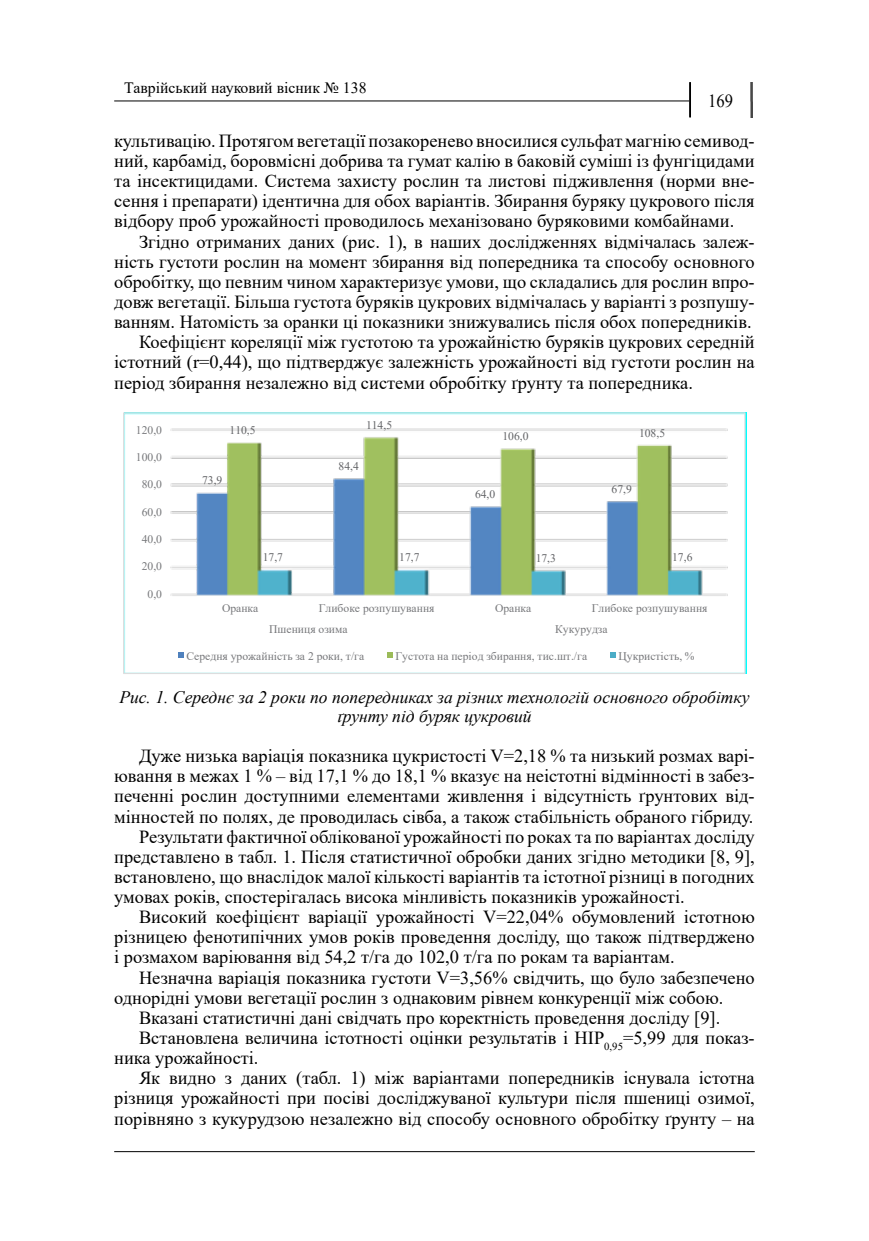
<style>
.page{position:relative;width:869px;height:1241px;background:#fff}
.page>*{position:absolute;margin:0;border:0;box-sizing:border-box;transform-origin:0 0}
.t1{font:18.38px/20.1px "Times New Roman";color:#000;text-align:justify}
.t2{font:18.38px "Times New Roman";color:#000;scale:.9 1}
.t3{font:italic 17.5px/18.4px "Times New Roman";color:#000;text-align:center}
.t4{font:15.75px "Times New Roman";color:#000}
.t5{font:11.55px "Times New Roman";color:#77787b}
.t6{font:11.55px "Times New Roman";color:#636467}
</style>
<div class="page">
<hr style="left:114px;top:1150px;width:640px;height:1px;background:#000">
<hr style="left:114px;top:100px;width:574px;height:1px;background:#000">
<hr style="left:688px;top:82px;width:2px;height:35px;background:#000">
<img style="left:750px;top:82px;width:3px;height:35px">
<img style="left:170px;top:428px;width:558px;height:168px">
<svg style="left:178px;top:652px;width:6px;height:6px"></svg>
<svg style="left:387px;top:652px;width:6px;height:6px"></svg>
<svg style="left:610px;top:652px;width:5px;height:6px"></svg>
<div style="left:123px;top:413px;width:622px;height:261px;border:1px solid #dcddde"></div>
<p class="t4" style="left:124px;top:77px;width:244px">Таврійський науковий вісник № 138</p>
<p class="t1" style="left:114px;top:130px;width:641px">культивацію. Протягом вегетації позакоренево вносилися сульфат магнію семивод&shy;ний, карбамід, боровмісні добрива та гумат калію в баковій суміші із фунгіцидами та інсектицидами. Система захисту рослин та листові підживлення (норми вне&shy;сення і препарати) ідентична для обох варіантів. Збирання буряку цукрового після відбору проб урожайності проводилось механізовано буряковими комбайнами.</p>
<p class="t1" style="left:139px;top:231px;width:617px">Згідно отриманих даних (рис. 1), в наших дослідженнях відмічалась залеж-</p>
<p class="t1" style="left:114px;top:251px;width:641px">ність густоти рослин на момент збирання від попередника та способу основного</p>
<p class="t1" style="left:114px;top:271px;width:641px">обробітку, що певним чином характеризує умови, що складались для рослин впро-</p>
<p class="t1" style="left:114px;top:291px;width:641px">довж вегетації. Більша густота буряків цукрових відмічалась у варіанті з розпушу-</p>
<p class="t1" style="left:114px;top:311px;width:638px">ванням. Натомість за оранки ці показники знижувались після обох попередників.</p>
<p class="t1" style="left:139px;top:331px;width:617px">Коефіцієнт кореляції між густотою та урожайністю буряків цукрових середній</p>
<p class="t1" style="left:114px;top:351px;width:641px">істотний (r=0,44), що підтверджує залежність урожайності від густоти рослин на</p>
<p class="t1" style="left:114px;top:372px;width:580px">період збирання незалежно від системи обробітку ґрунту та попередника.</p>
<p class="t2" style="left:707px;top:88px;width:29px">169</p>
<p class="t5" style="left:136px;top:421px;width:28px">120,0</p>
<p class="t5" style="left:136px;top:449px;width:28px">100,0</p>
<p class="t5" style="left:142px;top:476px;width:22px">80,0</p>
<p class="t5" style="left:142px;top:503px;width:22px">60,0</p>
<p class="t5" style="left:142px;top:531px;width:22px">40,0</p>
<p class="t5" style="left:142px;top:558px;width:22px">20,0</p>
<p class="t5" style="left:147px;top:585px;width:16px">0,0</p>
<p class="t6" style="left:229px;top:422px;width:28px">110,5</p>
<p class="t6" style="left:202px;top:472px;width:22px">73,9</p>
<p class="t6" style="left:366px;top:417px;width:28px">114,5</p>
<p class="t6" style="left:338px;top:458px;width:22px">84,4</p>
<p class="t6" style="left:502px;top:428px;width:28px">106,0</p>
<p class="t6" style="left:638px;top:425px;width:28px">108,5</p>
<p class="t6" style="left:475px;top:486px;width:22px">64,0</p>
<p class="t6" style="left:611px;top:480px;width:22px">67,9</p>
<p class="t6" style="left:262px;top:549px;width:22px">17,7</p>
<p class="t6" style="left:399px;top:549px;width:22px">17,7</p>
<p class="t6" style="left:535px;top:549px;width:22px">17,3</p>
<p class="t6" style="left:672px;top:549px;width:22px">17,6</p>
<p class="t5" style="left:222px;top:599px;width:38px">Оранка</p>
<p class="t5" style="left:319px;top:599px;width:117px">Глибоке розпушування</p>
<p class="t5" style="left:495px;top:599px;width:38px">Оранка</p>
<p class="t5" style="left:591px;top:599px;width:117px">Глибоке розпушування</p>
<p class="t5" style="left:269px;top:620px;width:80px">Пшениця озима</p>
<p class="t5" style="left:555px;top:620px;width:54px">Кукурудза</p>
<p class="t5" style="left:186px;top:647px;width:179px">Середня урожайність за 2 роки, т/га</p>
<p class="t5" style="left:395px;top:647px;width:193px">Густота на період збирання, тис.шт./га</p>
<p class="t5" style="left:618px;top:647px;width:78px">Цукристість, %</p>
<p class="t3" style="left:119px;top:687px;width:631px">Рис. 1. Середнє за 2 роки по попередниках за різних технологій основного обробітку ґрунту під буряк цукровий</p>
<p class="t1" style="left:139px;top:745px;width:617px">Дуже низька варіація показника цукристості V=2,18 % та низький розмах варі-</p>
<p class="t1" style="left:114px;top:765px;width:641px">ювання в межах 1 % – від 17,1 % до 18,1 % вказує на неістотні відмінності в забез-</p>
<p class="t1" style="left:114px;top:785px;width:641px">печенні рослин доступними елементами живлення і відсутність ґрунтових від-</p>
<p class="t1" style="left:114px;top:805px;width:640px">мінностей по полях, де проводилась сівба, а також стабільність обраного гібриду.</p>
<p class="t1" style="left:139px;top:825px;width:617px">Результати фактичної облікованої урожайності по роках та по варіантах досліду</p>
<p class="t1" style="left:114px;top:845px;width:641px">представлено в табл. 1. Після статистичної обробки даних згідно методики [8, 9],</p>
<p class="t1" style="left:114px;top:866px;width:641px">встановлено, що внаслідок малої кількості варіантів та істотної різниці в погодних</p>
<p class="t1" style="left:114px;top:886px;width:571px">умовах років, спостерігалась висока мінливість показників урожайності.</p>
<p class="t1" style="left:139px;top:906px;width:617px">Високий коефіцієнт варіації урожайності V=22,04% обумовлений істотною</p>
<p class="t1" style="left:114px;top:926px;width:641px">різницею фенотипічних умов років проведення досліду, що також підтверджено</p>
<p class="t1" style="left:114px;top:946px;width:562px">і розмахом варіювання від 54,2 т/га до 102,0 т/га по рокам та варіантам.</p>
<p class="t1" style="left:139px;top:966px;width:617px">Незначна варіація показника густоти V=3,56% свідчить, що було забезпечено</p>
<p class="t1" style="left:114px;top:986px;width:610px">однорідні умови вегетації рослин з однаковим рівнем конкуренції між собою.</p>
<p class="t1" style="left:139px;top:1006px;width:582px">Вказані статистичні дані свідчать про коректність проведення досліду [9].</p>
<p class="t1" style="left:139px;top:1027px;width:617px">Встановлена величина істотності оцінки результатів і НІР<sub>0,95</sub>=5,99 для показ-</p>
<p class="t1" style="left:114px;top:1047px;width:146px">ника урожайності.</p>
<p class="t1" style="left:139px;top:1067px;width:617px">Як видно з даних (табл. 1) між варіантами попередників існувала істотна</p>
<p class="t1" style="left:114px;top:1087px;width:641px">різниця урожайності при посіві досліджуваної культури після пшениці озимої,</p>
<p class="t1" style="left:114px;top:1107px;width:641px">порівняно з кукурудзою незалежно від способу основного обробітку ґрунту – на</p>
</div>
